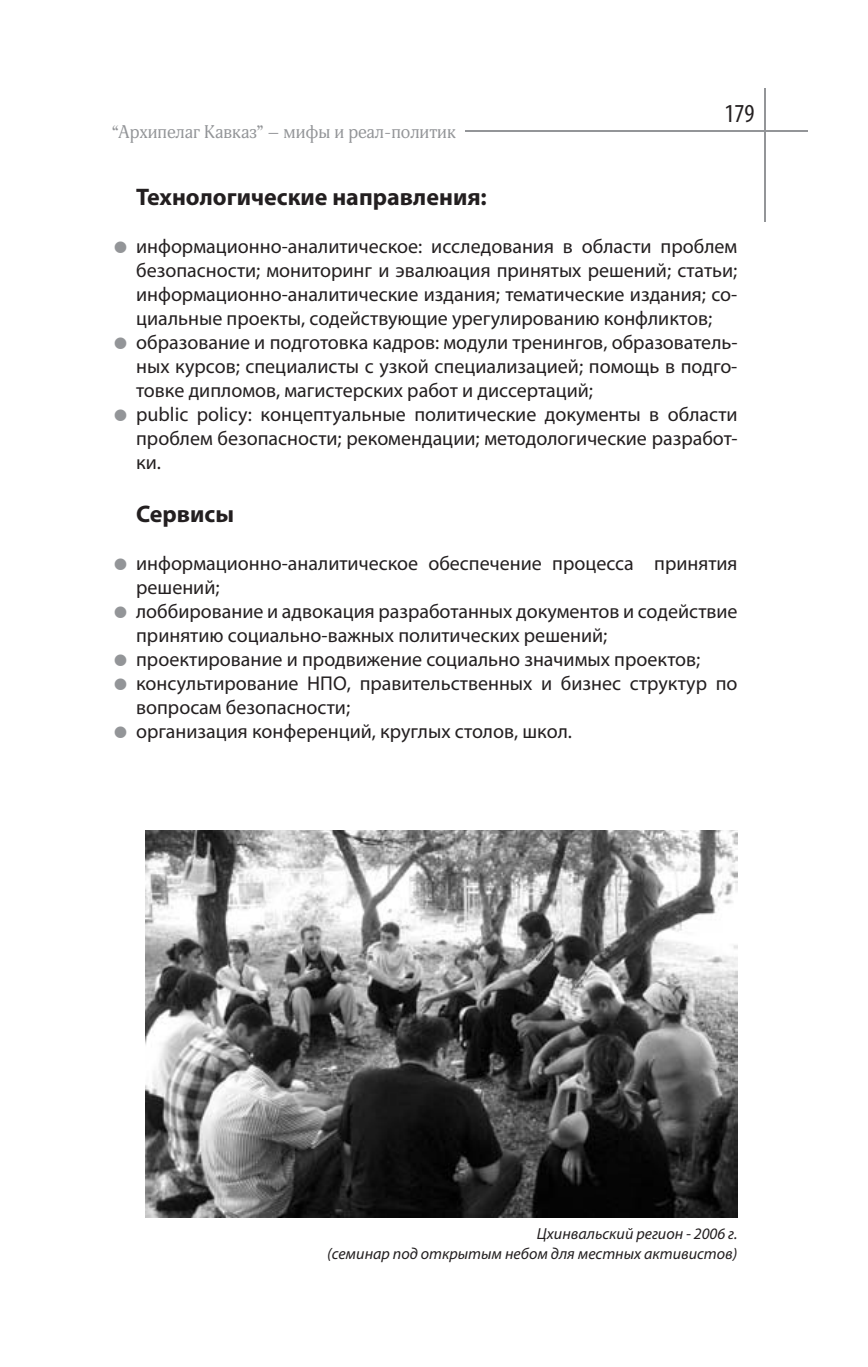
<style>
.page{position:relative;width:868px;height:1367px;background:#fff}
.page>*{position:absolute;margin:0;border:0;box-sizing:border-box;transform-origin:0 0}
.t1{font:condensed 26px "Myriad Pro";color:#231f20}
.t2{font:700 24px "Myriad Pro";color:#231f20}
.t3{font:20px/24px "Myriad Pro";color:#231f20}
.t4{font:18px "Adonis";color:#939598}
.t5{font:italic 16px/19.2px "Myriad Pro";color:#231f20;text-align:right}
</style>
<div class="page">
<hr style="left:112px;top:130px;width:695px;height:1px;background:#939598">
<hr style="left:764px;top:88px;width:1px;height:133px;background:#939598">
<div style="left:111px;top:125px;width:353px;height:22px;background:#fff"></div>
<img style="left:146px;top:831px;width:591px;height:386px">
<p class="t4" style="left:111px;top:125px;width:346px">“Архипелаг Кавказ” – мифы и реал-политик</p>
<h1 class="t1" style="left:724px;top:104px;width:32px">179</h1>
<p class="t2" style="left:136px;top:188px;width:352px">Технологические направления:</p>
<p class="t3" style="left:136px;top:236px;width:603px">информационно-аналитическое: исследования в области проблем безопасности; мониторинг и эвалюация принятых решений; статьи; информационно-аналитические издания; тематические издания; со&shy;циальные проекты, содействующие урегулированию конфликтов; образование и подготовка кадров: модули тренингов, образователь&shy;ных курсов; специалисты с узкой специализацией; помощь в подго&shy;товке дипломов, магистерских работ и диссертаций;<br>public policy: концептуальные политические документы в области проблем безопасности; рекомендации; методологические разработ&shy;ки.</p>
<p class="t2" style="left:136px;top:505px;width:99px">Сервисы</p>
<p class="t3" style="left:136px;top:553px;width:603px">информационно-аналитическое обеспечение процесса принятия решений;<br>лоббирование и адвокация разработанных документов и содействие принятию социально-важных политических решений; проектирование и продвижение социально значимых проектов; консультирование НПО, правительственных и бизнес структур по вопросам безопасности;<br>организация конференций, круглых столов, школ.</p>
<p class="t5" style="left:327px;top:1225px;width:412px">Цхинвальский регион - 2006 г.<br>(семинар под открытым небом для местных активистов)</p>
</div>
